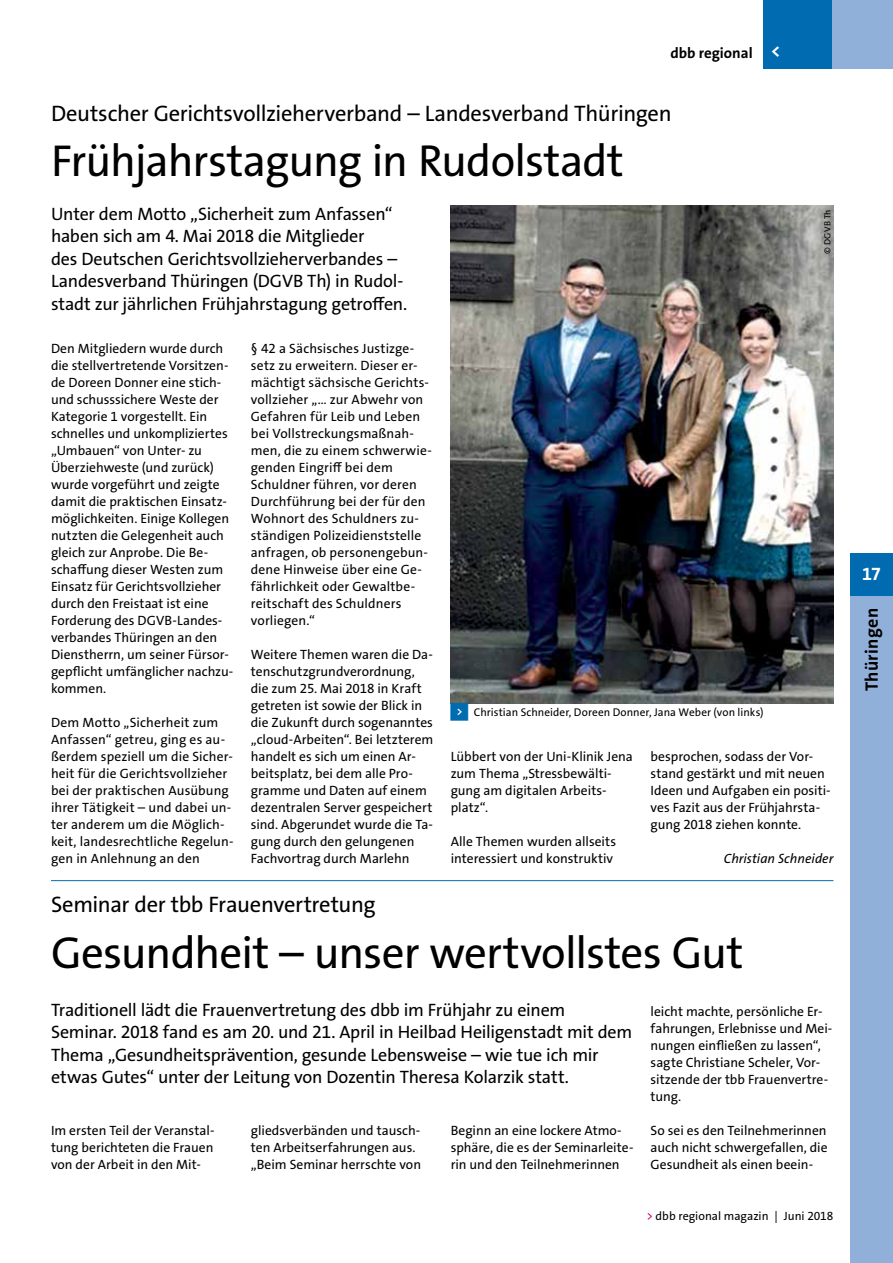
<style>
.page{position:relative;width:893px;height:1263px;background:#fff}
.page>*{position:absolute;margin:0;border:0;box-sizing:border-box;transform-origin:0 0}
.t1{font:45px "The Sans Os F";letter-spacing:-.02em;color:#000}
.t2{font:22.5px "The Sans Os F";letter-spacing:-.015em;color:#000}
.t3{font:18px/22.5px "The Sans Os F";letter-spacing:-.015em;color:#000}
.t4{font:700 18px "The Sans Os F";letter-spacing:.02em;color:#000}
.t5{font:700 18px "The Sans Os F";color:#fff}
.t6{font:700 15px "The Sans Os F";color:#000}
.t7{font:13.5px/17px "The Sans Os F";color:#000}
.t8{font:italic 13.5px "The Sans Os F";color:#000}
.t9{font:12px "The Sans Os F";letter-spacing:-.005em;color:#000}
.t10{font:11.25px "The Sans Os F";letter-spacing:.005em;color:#000}
.t11{font:9px "The Sans Os F";letter-spacing:.02em;color:#000}
.s1{font-size:18px;color:#fff}
.s2{font-family:"Top Numbers";color:#006bb1}
.s3{color:#c40075}
</style>
<div class="page">
<img style="left:450px;top:205px;width:383px;height:498px">
<hr style="left:51px;top:880px;width:782px;height:1px;background:#006bb1">
<div style="left:763px;top:0;width:130px;height:68px;background:#91b0d9"></div>
<div style="left:763px;top:0;width:68px;height:68px;background:#006bb1"></div>
<div style="left:850px;top:595px;width:43px;height:668px;background:#91b0d9"></div>
<div style="left:850px;top:553px;width:43px;height:42px;background:#006bb1"></div>
<p class="t6" style="left:670px;top:44px;width:112px">dbb regional <span class="s1">&lt;</span></p>
<h2 class="t2" style="left:51px;top:99px;width:622px">Deutscher Gerichtsvollzieherverband – Landesverband Thüringen</h2>
<h1 class="t1" style="left:51px;top:132px;width:574px">Frühjahrstagung in Rudolstadt</h1>
<h3 class="t3" style="left:51px;top:203px;width:358px">Unter dem Motto „Sicherheit zum Anfassen“ haben sich am 4. Mai 2018 die Mitglieder<br>des Deutschen Gerichtsvollzieherverbandes – Landesverband Thüringen (DGVB Th) in Rudol&shy;stadt zur jährlichen Frühjahrstagung getroffen.</h3>
<p class="t7" style="left:51px;top:340px;width:184px">Den Mitgliedern wurde durch die stellvertretende Vorsitzen&shy;de Doreen Donner eine stich&shy;und schusssichere Weste der<br>Kategorie 1 vorgestellt. Ein schnelles und unkompliziertes „Umbauen“ von Unter- zu<br>Überziehweste (und zurück) wurde vorgeführt und zeigte damit die praktischen Einsatz&shy;möglichkeiten. Einige Kollegen nutzten die Gelegenheit auch gleich zur Anprobe. Die Be&shy;schaffung dieser Westen zum<br>Einsatz für Gerichtsvollzieher durch den Freistaat ist eine<br>Forderung des DGVB-Landes&shy;verbandes Thüringen an den<br>Dienstherrn, um seiner Fürsor&shy;gepflicht umfänglicher nachzu&shy;kommen.</p>
<p class="t7" style="left:51px;top:714px;width:184px">Dem Motto „Sicherheit zum<br>Anfassen“ getreu, ging es au&shy;ßerdem speziell um die Sicher&shy;heit für die Gerichtsvollzieher bei der praktischen Ausübung ihrer Tätigkeit – und dabei un&shy;ter anderem um die Möglich&shy;keit, landesrechtliche Regelun&shy;gen in Anlehnung an den</p>
<p class="t11" style="left:822px;top:254px;width:46px;rotate:-90deg">© DGVB Th</p>
<p class="t7" style="left:251px;top:340px;width:183px">§ 42 a Sächsisches Justizge&shy;setz zu erweitern. Dieser er&shy;mächtigt sächsische Gerichts&shy;vollzieher „… zur Abwehr von<br>Gefahren für Leib und Leben bei Vollstreckungsmaßnah&shy;men, die zu einem schwerwie&shy;genden Eingriff bei dem<br>Schuldner führen, vor deren<br>Durchführung bei der für den<br>Wohnort des Schuldners zu&shy;ständigen Polizeidienststelle anfragen, ob personengebun&shy;dene Hinweise über eine Ge&shy;fährlichkeit oder Gewaltbe&shy;reitschaft des Schuldners vorliegen.“</p>
<p class="t7" style="left:251px;top:646px;width:184px">Weitere Themen waren die Da&shy;tenschutzgrundverordnung, die zum 25. Mai 2018 in Kraft getreten ist sowie der Blick in die Zukunft durch sogenanntes „cloud-Arbeiten“. Bei letzterem handelt es sich um einen Ar&shy;beitsplatz, bei dem alle Pro&shy;gramme und Daten auf einem dezentralen Server gespeichert sind. Abgerundet wurde die Ta&shy;gung durch den gelungenen<br>Fachvortrag durch Marlehn</p>
<p class="t10" style="left:450px;top:705px;width:315px"><span class="s2">&lt;</span> Christian Schneider, Doreen Donner, Jana Weber (von links)</p>
<p class="t7" style="left:451px;top:748px;width:184px">Lübbert von der Uni-Klinik Jena zum Thema „Stressbewälti&shy;gung am digitalen Arbeits&shy;platz“.</p>
<p class="t7" style="left:451px;top:833px;width:167px">Alle Themen wurden allseits interessiert und konstruktiv</p>
<p class="t7" style="left:651px;top:748px;width:182px">besprochen, sodass der Vor&shy;stand gestärkt und mit neuen<br>Ideen und Aufgaben ein positi&shy;ves Fazit aus der Frühjahrsta&shy;gung 2018 ziehen konnte.</p>
<p class="t8" style="left:724px;top:850px;width:111px">Christian Schneider</p>
<h2 class="t2" style="left:51px;top:890px;width:326px">Seminar der tbb Frauenvertretung</h2>
<h1 class="t1" style="left:51px;top:924px;width:694px">Gesundheit – unser wertvollstes Gut</h1>
<p class="t3" style="left:51px;top:998px;width:583px">Traditionell lädt die Frauenvertretung des dbb im Frühjahr zu einem Seminar. 2018 fand es am 20. und 21. April in Heilbad Heiligenstadt mit dem Thema „Gesundheitsprävention, gesunde Lebensweise – wie tue ich mir etwas Gutes“ unter der Leitung von Dozentin Theresa Kolarzik statt.</p>
<p class="t7" style="left:51px;top:1122px;width:165px;text-align:justify">Im ersten Teil der Veranstal&shy;tung berichteten die Frauen von der Arbeit in den Mit-</p>
<p class="t7" style="left:251px;top:1122px;width:172px">gliedsverbänden und tausch&shy;ten Arbeitserfahrungen aus. „Beim Seminar herrschte von</p>
<p class="t7" style="left:451px;top:1122px;width:184px">Beginn an eine lockere Atmo&shy;sphäre, die es der Seminarleite&shy;rin und den Teilnehmerinnen</p>
<p class="t7" style="left:651px;top:1003px;width:183px">leicht machte, persönliche Er&shy;fahrungen, Erlebnisse und Mei&shy;nungen einfließen zu lassen“, sagte Christiane Scheler, Vor&shy;sitzende der tbb Frauenvertre&shy;tung.</p>
<p class="t7" style="left:651px;top:1122px;width:178px;text-align:justify">So sei es den Teilnehmerinnen auch nicht schwergefallen, die Gesundheit als einen beein-</p>
<p class="t9" style="left:646px;top:1208px;width:189px"><span class="s3">&gt;</span> dbb regional magazin | Juni 2018</p>
<h3 class="t5" style="left:862px;top:562px;width:20px">17</h3>
<h3 class="t4" style="left:860px;top:691px;width:85px;rotate:-90deg">Thüringen</h3>
</div>
